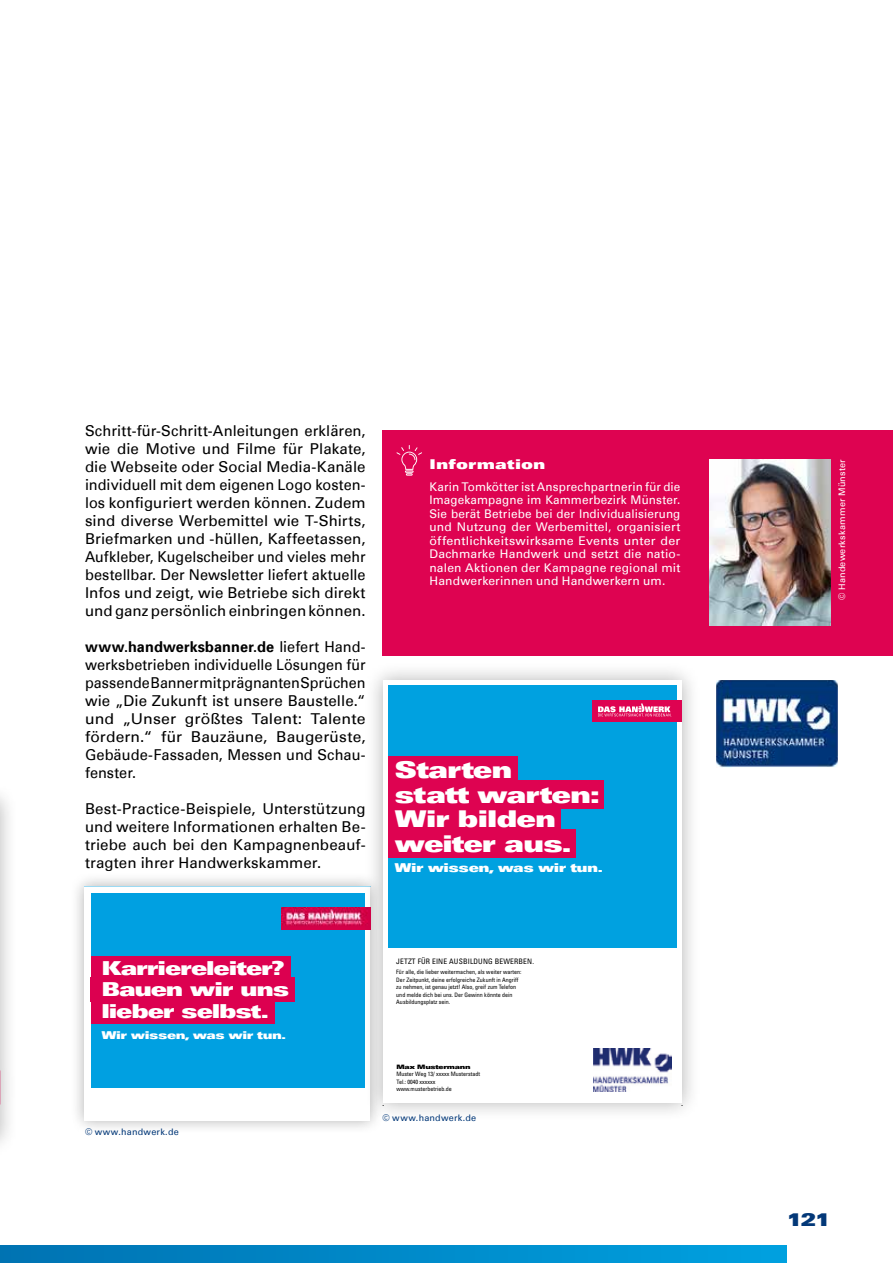
<style>
.page{position:relative;width:893px;height:1263px;background:#fff}
.page>*{position:absolute;margin:0;border:0;box-sizing:border-box;transform-origin:0 0}
.t1{font:23.1px/24.6px "Univers LT Std X Black Ex";letter-spacing:-.04em;color:#fff}
.t2{font:19.2px/21.5px "Univers LT Std X Black Ex";letter-spacing:-.06em;color:#fff}
.t3{font:900 expanded 18px "Univers";color:#033878}
.t4{font:15px/18px "Univers";letter-spacing:.01em;color:#000;text-align:justify}
.t5{font:15px/18px "Univers";letter-spacing:.01em;color:#000;text-align:justify;scale:.96 1}
.t6{font:700 15px "Univers 65";letter-spacing:.01em;color:#000;scale:.96 1}
.t7{font:900 expanded 13.5px "Univers";letter-spacing:.01em;color:#fff}
.t8{font:12.15px "Univers LT Std X Black Ex";letter-spacing:-.04em;color:#fff}
.t9{font:12px/13.5px "Univers";letter-spacing:.015em;color:#fff;text-align:justify}
.t10{font:10.8px "Univers LT Std X Black Ex";letter-spacing:-.04em;color:#fff}
.t11{font:9px "Univers";letter-spacing:.03em;color:#033878}
.t12{font:9px "Univers";letter-spacing:.025em;color:#fff}
.t13{font:condensed 7.5px "Univers LT Std";letter-spacing:.02em;color:#000}
.t14{font:condensed 6px/7.5px "Univers LT Std";color:#000}
.t15{font:6px "Univers LT Std X Black Ex";letter-spacing:-.04em;color:#000}
.s1{font-family:"Univers";font-weight:400}
</style>
<div class="page">
<div style="left:0;top:1246px;width:787px;height:17px;background:linear-gradient(to right,#0072b2,#00a1e0)"></div>
<div style="left:383px;top:431px;width:510px;height:225px;background:#de0351"></div>
<svg style="left:396px;top:445px;width:26px;height:31px"></svg>
<img style="left:710px;top:459px;width:121px;height:167px">
<img style="left:716px;top:680px;width:122px;height:87px">
<div style="left:0;top:782px;width:19px;height:375px;background:#000;opacity:.3"></div>
<div style="left:70px;top:872px;width:314px;height:263px;background:#000;opacity:.3"></div>
<svg style="left:85px;top:886px;width:279px;height:235px"></svg>
<img style="left:327px;top:1109px;width:37px;height:12px">
<div style="left:91px;top:893px;width:273px;height:194px;background:#00a0e1"></div>
<img style="left:281px;top:907px;width:83px;height:22px">
<div style="left:91px;top:956px;width:199px;height:25px;background:#dc0050"></div>
<div style="left:91px;top:977px;width:204px;height:25px;background:#dc0050"></div>
<div style="left:91px;top:999px;width:184px;height:25px;background:#dc0050"></div>
<div style="left:364px;top:661px;width:337px;height:460px;background:#000;opacity:.3"></div>
<div style="left:383px;top:680px;width:299px;height:422px;background:#fff"></div>
<div style="left:388px;top:685px;width:289px;height:262px;background:#00a1e0"></div>
<img style="left:594px;top:1049px;width:77px;height:42px">
<div style="left:592px;top:701px;width:90px;height:21px;background:#de0351"></div>
<svg style="left:598px;top:703px;width:73px;height:13px"></svg>
<div style="left:388px;top:756px;width:130px;height:28px;background:#de0351"></div>
<div style="left:388px;top:780px;width:216px;height:29px;background:#de0351"></div>
<div style="left:388px;top:805px;width:173px;height:28px;background:#de0351"></div>
<div style="left:388px;top:830px;width:188px;height:28px;background:#de0351"></div>
<svg style="left:682px;top:1102px;width:4px;height:4px"></svg>
<p class="t4" style="left:85px;top:422px;width:282px">Schritt-für-Schritt-Anleitungen erklären, wie die Motive und Filme für Plakate, die Webseite oder Social Media-Kanäle individuell mit dem eigenen Logo kosten&shy;los konfiguriert werden können. Zudem sind diverse Werbemittel wie T-Shirts, Briefmarken und -hüllen, Kaffeetassen, Aufkleber, Kugelscheiber und vieles mehr bestellbar. Der Newsletter liefert aktuelle Infos und zeigt, wie Betriebe sich direkt und ganz persönlich einbringen können.</p>
<p class="t6" style="left:85px;top:637px;width:294px">www.handwerksbanner.de <span class="s1">liefert Hand-</span></p>
<p class="t5" style="left:85px;top:656px;width:294px">werksbetrieben individuelle Lösungen für passende Banner mit prägnanten Sprüchen wie „Die Zukunft ist unsere Baustelle.“ und „Unser größtes Talent: Talente fördern.“ für Bauzäune, Baugerüste, Gebäude-Fassaden, Messen und Schau&shy;fenster.</p>
<p class="t4" style="left:85px;top:800px;width:282px">Best-Practice-Beispiele, Unterstützung und weitere Informationen erhalten Be&shy;triebe auch bei den Kampagnenbeauf&shy;tragten ihrer Handwerkskammer.</p>
<p class="t7" style="left:429px;top:456px;width:118px">Information</p>
<p class="t9" style="left:429px;top:480px;width:252px">Karin Tomkötter ist Ansprechpartnerin für die Imagekampagne im Kammerbezirk Münster.<br>Sie berät Betriebe bei der Individualisierung und Nutzung der Werbemittel, organisiert öffentlichkeitswirksame Events unter der Dachmarke Handwerk und setzt die natio&shy;nalen Aktionen der Kampagne regional mit Handwerkerinnen und Handwerkern um.</p>
<h1 class="t1" style="left:395px;top:757px;width:207px">Starten<br>statt warten:<br>Wir bilden weiter aus.</h1>
<p class="t8" style="left:395px;top:860px;width:210px">Wir wissen, was wir tun.</p>
<p class="t2" style="left:101px;top:957px;width:189px">Karriereleiter?<br>Bauen wir uns lieber selbst.</p>
<p class="t10" style="left:101px;top:1028px;width:186px">Wir wissen, was wir tun.</p>
<p class="t11" style="left:85px;top:1127px;width:95px">© www.handwerk.de</p>
<p class="t13" style="left:396px;top:957px;width:139px">JETZT FÜR EINE AUSBILDUNG BEWERBEN.</p>
<p class="t14" style="left:396px;top:968px;width:127px">Für alle, die lieber weitermachen, als weiter warten:<br>Der Zeitpunkt, deine erfolgreiche Zukunft in Angriff zu nehmen, ist genau jetzt! Also, greif zum Telefon und melde dich bei uns. Der Gewinn könnte dein Ausbildungsplatz sein.</p>
<p class="t15" style="left:396px;top:1063px;width:76px">Max Mustermann</p>
<p class="t14" style="left:396px;top:1070px;width:85px">Muster Weg 13/ xxxxx Musterstadt<br>Tel.: 0040 xxxxxx www.musterbetrieb.de</p>
<p class="t11" style="left:383px;top:1112px;width:95px">© www.handwerk.de</p>
<p class="t12" style="left:837px;top:600px;width:142px;rotate:-90deg">© Handewerkskammer Münster</p>
<p class="t3" style="left:787px;top:1208px;width:45px">121</p>
</div>
